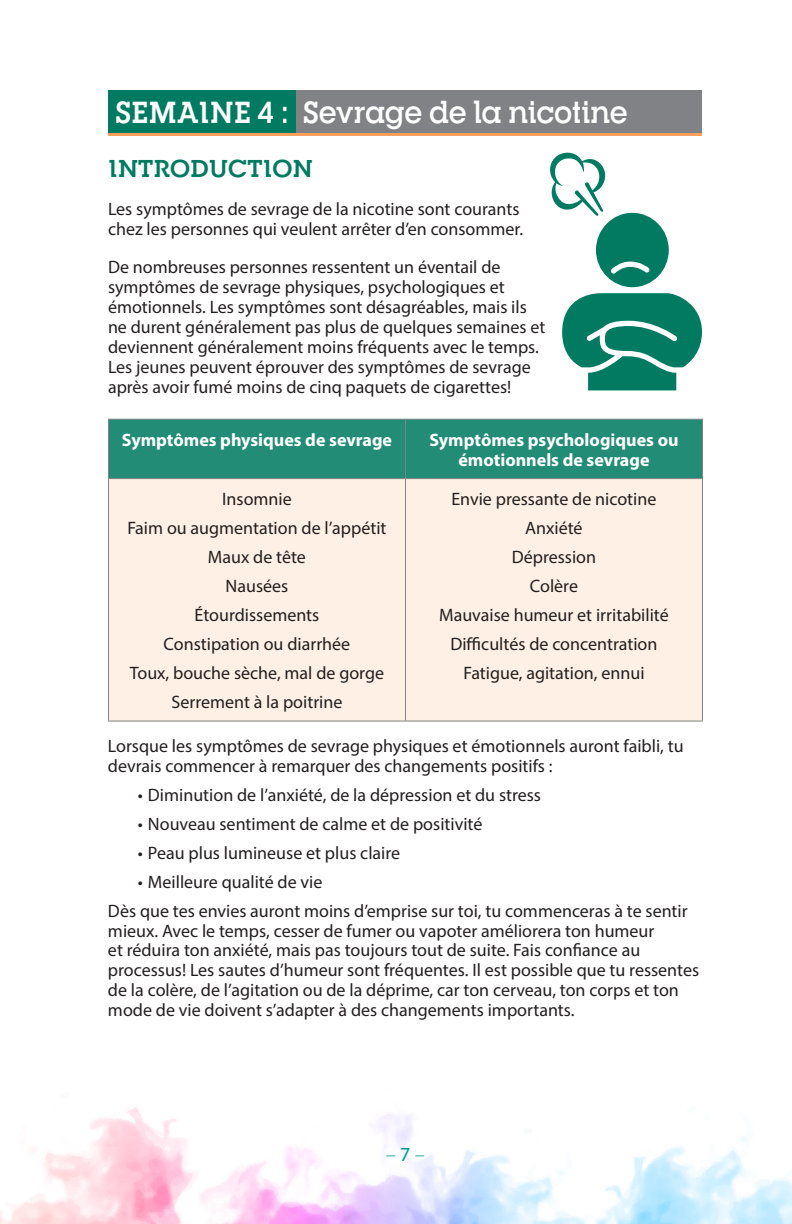
<style>
.page{position:relative;width:792px;height:1224px;background:#fff}
.page>*{position:absolute;margin:0;border:0;box-sizing:border-box;transform-origin:0 0}
.t1{font:700 30px "RNS Camelia";letter-spacing:-.005em;color:#fff;scale:.93 1}
.t2{font:700 24px "RNS Camelia";letter-spacing:-.005em;color:#007a61}
.t3{font:300 20px "Myriad Pro";color:#009992}
.t4{font:18px/29px "Myriad Pro";color:#231f20}
.t5{font:700 18px/20px "Myriad Pro";color:#fff;text-align:center}
.s1{font-weight:400}
</style>
<div class="page">
<svg style="left:0;top:1107px;width:792px;height:117px"></svg>
<div style="left:248px;top:90px;width:454px;height:43px;background:#808285"></div>
<div style="left:108px;top:90px;width:187px;height:43px;background:#007a61"></div>
<div style="left:109px;top:420px;width:593px;height:58px;background:#238c77"></div>
<div style="left:109px;top:479px;width:593px;height:242px;background:#fef0e4"></div>
<hr style="left:108px;top:419px;width:298px;height:1px;background:#808285">
<hr style="left:108px;top:420px;width:1px;height:58px;background:#808285">
<hr style="left:406px;top:419px;width:297px;height:1px;background:#808285">
<hr style="left:405px;top:420px;width:1px;height:58px;background:#808285">
<hr style="left:702px;top:420px;width:1px;height:58px;background:#808285">
<hr style="left:108px;top:478px;width:298px;height:1px;background:#808285">
<hr style="left:108px;top:479px;width:1px;height:242px;background:#808285">
<hr style="left:406px;top:478px;width:297px;height:1px;background:#808285">
<hr style="left:405px;top:479px;width:1px;height:242px;background:#808285">
<hr style="left:702px;top:479px;width:1px;height:242px;background:#808285">
<hr style="left:108px;top:721px;width:298px;height:1px;background:#808285">
<hr style="left:406px;top:721px;width:297px;height:1px;background:#808285">
<hr style="left:108px;top:133px;width:594px;height:3px;background:#f8a05b">
<svg style="left:550px;top:152px;width:152px;height:238px"></svg>
<h1 class="t1" style="left:115px;top:94px;width:553px">SEMAINE 4 : Sevrage de la nicotine</h1>
<h2 class="t2" style="left:108px;top:153px;width:207px">INTRODUCTION</h2>
<p class="t4" style="left:108px;top:198px;width:417px;line-height:20px">Les symptômes de sevrage de la nicotine sont courants chez les personnes qui veulent arrêter d’en consommer.</p>
<p class="t4" style="left:108px;top:256px;width:439px;line-height:20px">De nombreuses personnes ressentent un éventail de symptômes de sevrage physiques, psychologiques et émotionnels. Les symptômes sont désagréables, mais ils ne durent généralement pas plus de quelques semaines et deviennent généralement moins fréquents avec le temps.<br>Les jeunes peuvent éprouver des symptômes de sevrage après avoir fumé moins de cinq paquets de cigarettes!</p>
<p class="t5" style="left:122px;top:429px;width:272px">Symptômes physiques de sevrage</p>
<p class="t5" style="left:429px;top:429px;width:251px">Symptômes psychologiques ou émotionnels de sevrage</p>
<p class="t4" style="left:127px;top:484px;width:261px;text-align:center">Insomnie<br>Faim ou augmentation de l’appétit<br>Maux de tête<br>Nausées<br>Étourdissements<br>Constipation ou diarrhée<br>Toux, bouche sèche, mal de gorge<br>Serrement à la poitrine</p>
<p class="t4" style="left:439px;top:484px;width:231px;text-align:center">Envie pressante de nicotine<br>Anxiété<br>Dépression<br>Colère<br>Mauvaise humeur et irritabilité<br>Difficultés de concentration<br>Fatigue, agitation, ennui</p>
<p class="t4" style="left:108px;top:735px;width:577px;line-height:20px">Lorsque les symptômes de sevrage physiques et émotionnels auront faibli, tu devrais commencer à remarquer des changements positifs :</p>
<p class="t4" style="left:138px;top:780px;width:405px">• Diminution de l’anxiété, de la dépression et du stress</p>
<p class="t4" style="left:138px;top:809px;width:346px">• Nouveau sentiment de calme et de positivité</p>
<p class="t4" style="left:138px;top:838px;width:264px">• Peau plus lumineuse et plus claire</p>
<p class="t4" style="left:108px;top:867px;width:581px;text-indent:30px">• Meilleure qualité de vie<br>Dès que tes envies auront moins d’emprise sur toi, tu commenceras à te sentir</p>
<p class="t4" style="left:108px;top:920px;width:593px;line-height:20px">mieux. Avec le temps, cesser de fumer ou vapoter améliorera ton humeur<br>et réduira ton anxiété, mais pas toujours tout de suite. Fais confiance au processus! Les sautes d’humeur sont fréquentes. Il est possible que tu ressentes de la colère, de l’agitation ou de la déprime, car ton cerveau, ton corps et ton mode de vie doivent s’adapter à des changements importants.</p>
<p class="t3" style="left:386px;top:1143px;width:40px">– <span class="s1">7</span> –</p>
</div>
